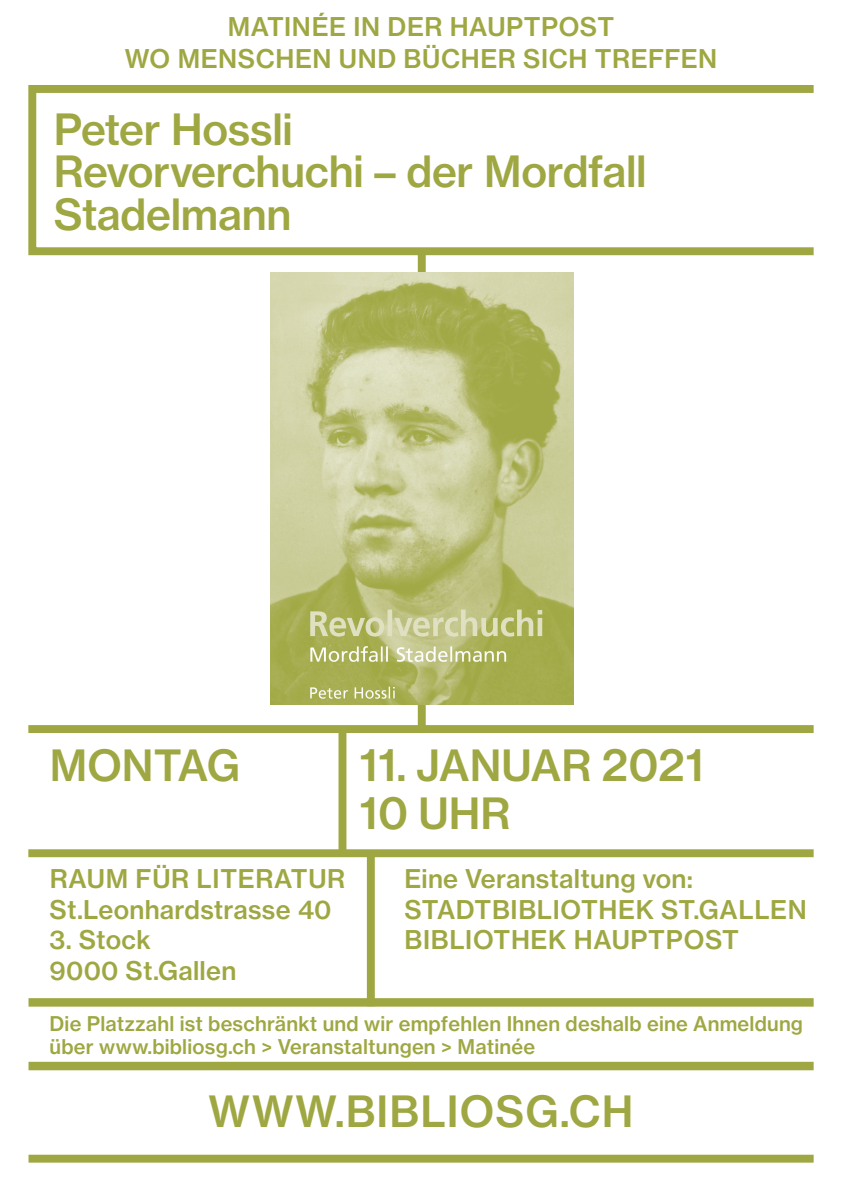
<style>
.page{position:relative;width:842px;height:1191px;background:#fff}
.page>*{position:absolute;margin:0;border:0;box-sizing:border-box;transform-origin:0 0}
.t1{font:42.4px/42.4px "N Haas Grotesk TX Pro 65 Md";letter-spacing:-.005em;color:#9ea741}
.t2{font:42.4px "N Haas Grotesk TX Pro 65 Md";letter-spacing:.025em;color:#9ea741}
.t3{font:25.5px/30.5px "N Haas Grotesk TX Pro 65 Md";letter-spacing:.015em;color:#9ea741}
.t4{font:20px/23px "N Haas Grotesk TX Pro 65 Md";letter-spacing:.01em;color:#9ea741}
</style>
<div class="page">
<div style="left:28px;top:85px;width:790px;height:170px;border:8px solid #9ea741"></div>
<div style="left:418px;top:251px;width:8px;height:478px;background:#9ea741"></div>
<div style="left:338px;top:731px;width:8px;height:119px;background:#9ea741"></div>
<div style="left:367px;top:853px;width:8px;height:153px;background:#9ea741"></div>
<div style="left:29px;top:1154px;width:785px;height:8px;background:#9ea741"></div>
<div style="left:28px;top:725px;width:786px;height:8px;background:#9ea741"></div>
<div style="left:28px;top:849px;width:786px;height:8px;background:#9ea741"></div>
<div style="left:29px;top:1061px;width:785px;height:9px;background:#9ea741"></div>
<div style="left:29px;top:998px;width:785px;height:8px;background:#9ea741"></div>
<img style="left:270px;top:272px;width:303px;height:432px">
<p class="t3" style="left:125px;top:12px;width:594px;line-height:31.1px;text-align:center">MATINÉE IN DER HAUPTPOST<br>WO MENSCHEN UND BÜCHER SICH TREFFEN</p>
<h1 class="t1" style="left:54px;top:108px;width:594px">Peter Hossli<br>Revorverchuchi – der Mordfall<br>Stadelmann</h1>
<h1 class="t1" style="left:50px;top:744px;width:192px">MONTAG</h1>
<h1 class="t1" style="left:360px;top:741px;width:346px;line-height:48.1px">11. JANUAR 2021<br>10 UHR</h1>
<p class="t3" style="left:50px;top:863px;width:297px">RAUM FÜR LITERATUR<br>St.Leonhardstrasse 40</p>
<p class="t3" style="left:50px;top:924px;width:188px">3. Stock<br>9000 St.Gallen</p>
<p class="t4" style="left:50px;top:1012px;width:755px">Die Platzzahl ist beschränkt und wir empfehlen Ihnen deshalb eine Anmeldung über www.bibliosg.ch &gt; Veranstaltungen &gt; Matinée</p>
<p class="t3" style="left:404px;top:863px;width:404px">Eine Veranstaltung von:<br>STADTBIBLIOTHEK ST.GALLEN<br>BIBLIOTHEK HAUPTPOST</p>
<h1 class="t2" style="left:209px;top:1085px;width:426px">WWW.BIBLIOSG.CH</h1>
</div>
